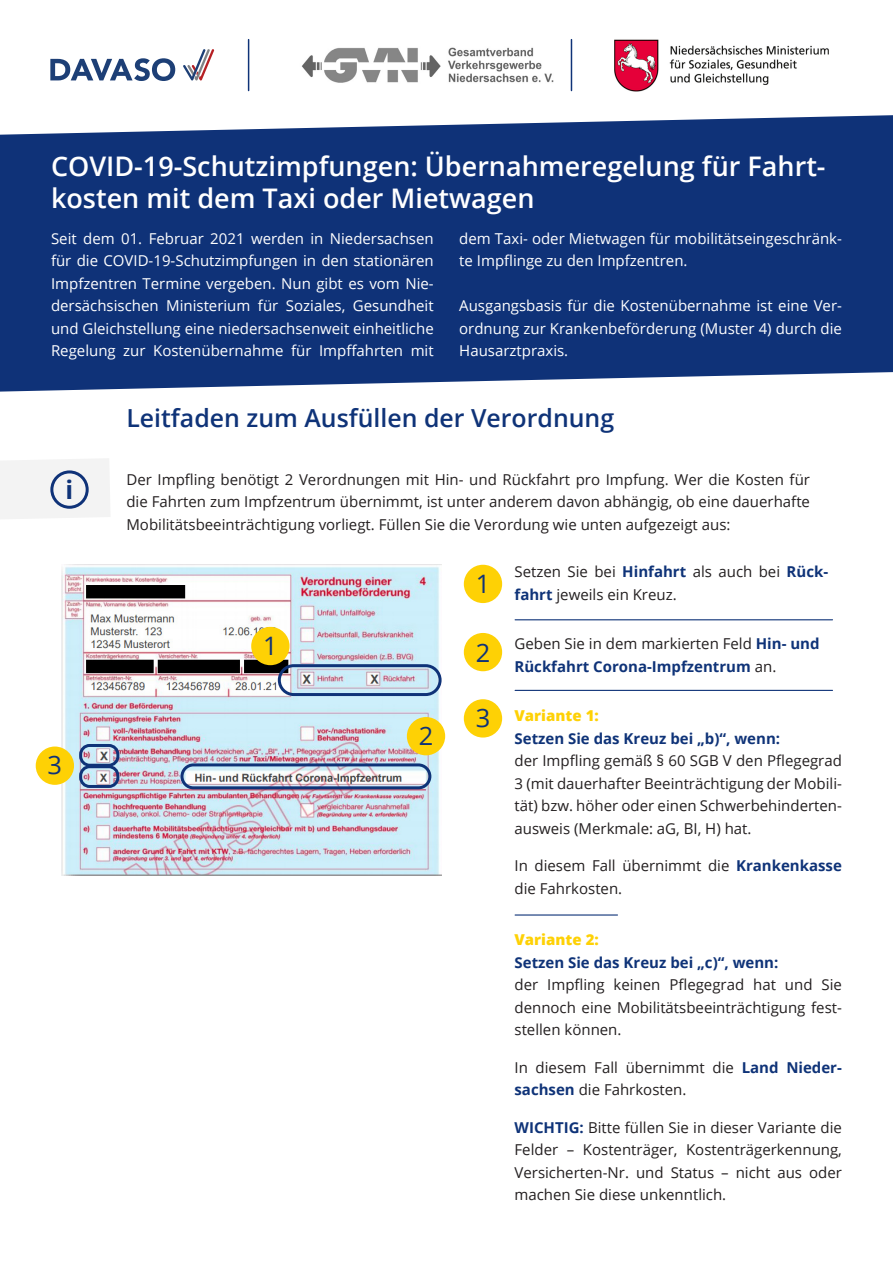
<style>
.page{position:relative;width:893px;height:1263px;background:#fff}
.page>*{position:absolute;margin:0;border:0;box-sizing:border-box;transform-origin:0 0}
.t1{font:600 27px/32.4px "Open Sans";color:#fff}
.t2{font:25.5px "Open Sans";color:#0f3278}
.t3{font:700 25.5px "Open Sans";color:#0f3378}
.t4{font:600 24.9px "Open Sans";color:#0f3378}
.t5{font:15px/22.5px "Open Sans";color:#231f20;text-align:justify}
.t6{font:15px/22.5px "Open Sans";color:#fff;text-align:justify}
.t7{font:700 15px/22.5px "Open Sans";color:#0f3378}
.t8{font:800 15px "Open Sans";color:#fed105}
.s1{font-weight:700;color:#0f3378}
.s2{font-weight:400;color:#231f20}
</style>
<div class="page">
<div style="left:0;top:459px;width:110px;height:60px;background:#f3f3f3"></div>
<svg style="left:0;top:115px;width:893px;height:277px;background:#204081"></svg>
<img style="left:301px;top:47px;width:253px;height:36px">
<svg style="left:50px;top:58px;width:125px;height:23px"></svg>
<svg style="left:183px;top:49px;width:31px;height:31px"></svg>
<div style="left:50px;top:470px;width:39px;height:39px;border:3px solid #0f3278;border-radius:50%"></div>
<img style="left:62px;top:566px;width:380px;height:309px">
<svg style="left:99px;top:749px;width:10px;height:12px"></svg>
<div style="left:278px;top:664px;width:164px;height:32px;border:3px solid #0f3378;border-radius:14px"></div>
<div style="left:180px;top:763px;width:251px;height:26px;border:3px solid #0f3378;border-radius:11px"></div>
<div style="left:79px;top:744px;width:40px;height:23px;border:3px solid #0f3378;border-radius:9px"></div>
<div style="left:79px;top:765px;width:40px;height:23px;border:3px solid #0f3378;border-radius:9px"></div>
<img style="left:614px;top:39px;width:215px;height:52px">
<hr style="left:248px;top:40px;width:1px;height:51px;background:#0f3378">
<hr style="left:571px;top:40px;width:1px;height:51px;background:#0f3378">
<div style="left:465px;top:566px;width:36px;height:35px;background:#fed105;border-radius:50%"></div>
<div style="left:464px;top:565px;width:38px;height:38px;border:3px solid #fed105;border-radius:50%"></div>
<div style="left:465px;top:634px;width:36px;height:36px;background:#fed105;border-radius:50%"></div>
<div style="left:464px;top:633px;width:38px;height:38px;border:3px solid #fed105;border-radius:50%"></div>
<div style="left:465px;top:701px;width:36px;height:35px;background:#fed105;border-radius:50%"></div>
<div style="left:464px;top:699px;width:38px;height:38px;border:3px solid #fed105;border-radius:50%"></div>
<div style="left:37px;top:748px;width:36px;height:35px;background:#fed105;border-radius:50%"></div>
<div style="left:36px;top:746px;width:38px;height:39px;border:3px solid #fed105;border-radius:50%"></div>
<div style="left:408px;top:718px;width:36px;height:36px;background:#fed105;border-radius:50%"></div>
<div style="left:407px;top:717px;width:38px;height:38px;border:3px solid #fed105;border-radius:50%"></div>
<div style="left:253px;top:628px;width:35px;height:36px;background:#fed105;border-radius:50%"></div>
<div style="left:251px;top:627px;width:39px;height:38px;border:3px solid #fed105;border-radius:50%"></div>
<hr style="left:515px;top:619px;width:317px;height:1px;background:#0f3378">
<hr style="left:515px;top:690px;width:317px;height:1px;background:#0f3378">
<hr style="left:515px;top:914px;width:102px;height:1px;background:#0f3378">
<h1 class="t1" style="left:51px;top:149px;width:776px">COVID-19-Schutzimpfungen: Übernahmeregelung für Fahrt&shy;kosten mit dem Taxi oder Mietwagen</h1>
<p class="t6" style="left:51px;top:227px;width:384px">Seit dem 01. Februar 2021 werden in Niedersachsen für die COVID-19-Schutzimpfungen in den stationären Impfzentren Termine vergeben. Nun gibt es vom Nie&shy;dersächsischen Ministerium für Soziales, Gesundheit und Gleichstellung eine niedersachsenweit einheitliche Regelung zur Kostenübernahme für Impffahrten mit</p>
<p class="t6" style="left:459px;top:227px;width:384px">dem Taxi- oder Mietwagen für mobilitätseingeschränk&shy;te Impflinge zu den Impfzentren.</p>
<p class="t6" style="left:459px;top:294px;width:384px">Ausgangsbasis für die Kostenübernahme ist eine Ver&shy;ordnung zur Krankenbeförderung (Muster 4) durch die Hausarztpraxis.</p>
<h2 class="t3" style="left:66px;top:471px;width:9px">i</h2>
<h2 class="t2" style="left:48px;top:747px;width:16px">3</h2>
<h3 class="t4" style="left:126px;top:401px;width:489px">Leitfaden zum Ausfüllen der Verordnung</h3>
<p class="t5" style="left:126px;top:468px;width:685px">Der Impfling benötigt 2 Verordnungen mit Hin- und Rückfahrt pro Impfung. Wer die Kosten für die Fahrten zum Impfzentrum übernimmt, ist unter anderem davon abhängig, ob eine dauerhafte Mobilitätsbeeinträchtigung vorliegt. Füllen Sie die Verordung wie unten aufgezeigt aus:</p>
<h2 class="t2" style="left:263px;top:628px;width:16px">1</h2>
<h2 class="t2" style="left:419px;top:719px;width:16px">2</h2>
<h2 class="t2" style="left:476px;top:566px;width:16px">1</h2>
<h2 class="t2" style="left:476px;top:636px;width:16px">2</h2>
<h2 class="t2" style="left:476px;top:700px;width:16px">3</h2>
<p class="t5" style="left:514px;top:560px;width:315px">Setzen Sie bei <span class="s1">Hinfahrt</span> als auch bei <span class="s1">Rück&shy;fahrt</span> jeweils ein Kreuz.</p>
<p class="t7" style="left:515px;top:632px;width:307px"><span class="s2">Geben Sie in dem markierten Feld</span> Hin- und<br>Rückfahrt Corona-Impfzentrum <span class="s2">an.</span></p>
<p class="t8" style="left:514px;top:704px;width:86px">Variante 1:</p>
<p class="t7" style="left:514px;top:727px;width:267px">Setzen Sie das Kreuz bei „b)“, wenn:</p>
<p class="t5" style="left:514px;top:749px;width:329px">der Impfling gemäß § 60 SGB V den Pflegegrad 3 (mit dauerhafter Beeinträchtigung der Mobili&shy;tät) bzw. höher oder einen Schwerbehinderten&shy;ausweis (Merkmale: aG, BI, H) hat.</p>
<p class="t5" style="left:514px;top:854px;width:329px">In diesem Fall übernimmt die <span class="s1">Krankenkasse </span>die Fahrkosten.</p>
<p class="t8" style="left:514px;top:928px;width:86px">Variante 2:</p>
<p class="t7" style="left:514px;top:951px;width:265px">Setzen Sie das Kreuz bei „c)“, wenn:</p>
<p class="t5" style="left:514px;top:973px;width:329px">der Impfling keinen Pflegegrad hat und Sie dennoch eine Mobilitätsbeeinträchtigung fest&shy;stellen können.</p>
<p class="t5" style="left:514px;top:1056px;width:329px">In diesem Fall übernimmt die <span class="s1">Land Nieder&shy;sachsen</span> die Fahrkosten.</p>
<p class="t5" style="left:514px;top:1116px;width:329px"><span class="s1">WICHTIG:</span> Bitte füllen Sie in dieser Variante die Felder – Kostenträger, Kostenträgerkennung, Versicherten-Nr. und Status – nicht aus oder machen Sie diese unkenntlich.</p>
</div>
